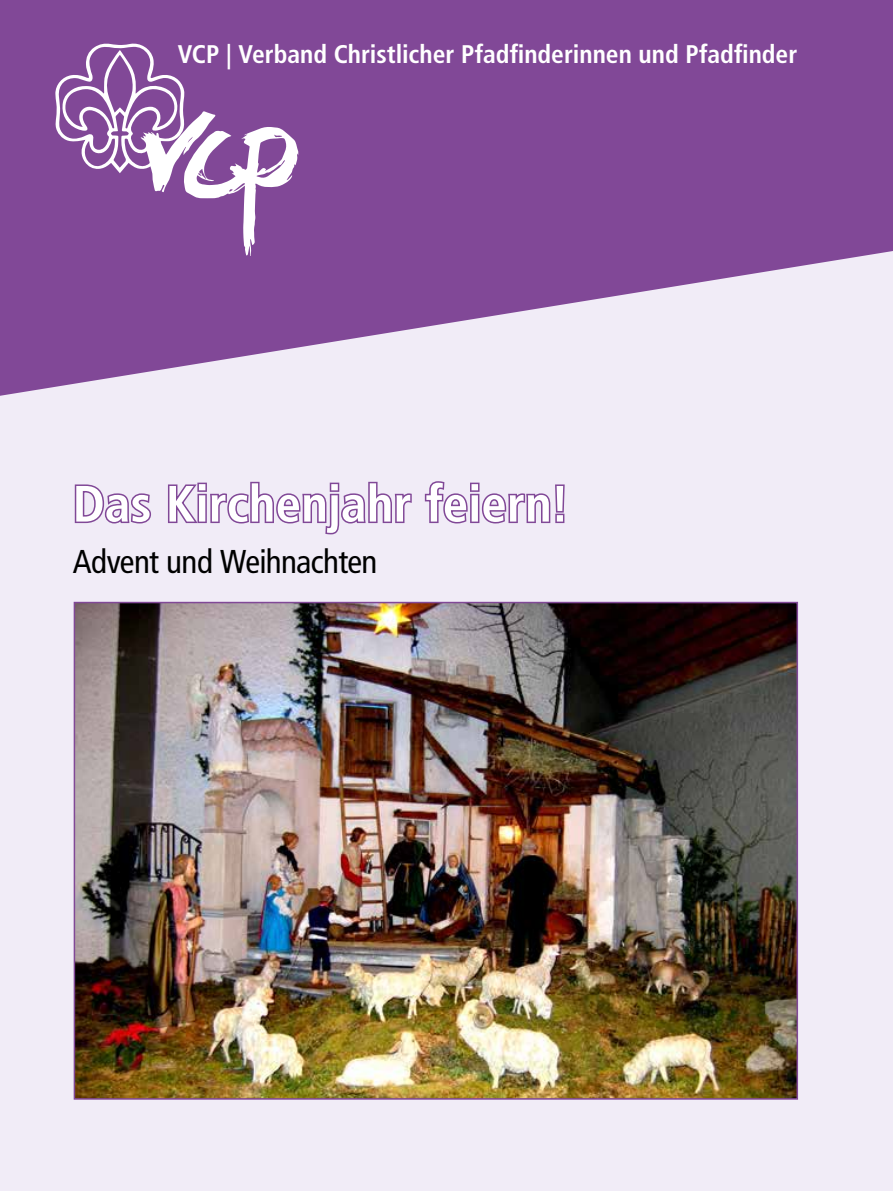
<style>
.page{position:relative;width:893px;height:1191px;background:#fff}
.page>*{position:absolute;margin:0;border:0;box-sizing:border-box;transform-origin:0 0}
.t1{font:700 condensed 51px "Frutiger LT Std";letter-spacing:.005em;color:#fff}
.t2{font:condensed 33px "Frutiger LT Std";letter-spacing:-.02em;color:#000}
.t3{font:700 condensed 25.5px "Frutiger LT Std";color:#fff}
</style>
<div class="page">
<div style="left:0;top:562px;width:893px;height:629px;background:#f1ecf7"></div>
<div style="left:25px;top:0;width:868px;height:235px;background:#814897"></div>
<svg style="left:55px;top:43px;width:243px;height:192px"></svg>
<svg style="left:0;top:235px;width:893px;height:327px;background:#d1bddb"></svg>
<svg style="left:73px;top:483px;width:80px;height:42px;background:#c5acd1"></svg>
<svg style="left:166px;top:480px;width:247px;height:56px;background:#cfbada"></svg>
<svg style="left:423px;top:480px;width:143px;height:45px;background:#c7afd3"></svg>
<div style="left:0;top:0;width:25px;height:404px;background:#814897"></div>
<img style="left:77px;top:605px;width:718px;height:491px">
<div style="left:74px;top:602px;width:724px;height:497px;border:2px solid #814897"></div>
<p class="t3" style="left:178px;top:39px;width:621px">VCP | Verband Christlicher Pfadfinderinnen und Pfadfinder</p>
<h1 class="t1" style="left:73px;top:473px;width:498px">Das Kirchenjahr feiern!</h1>
<p class="t2" style="left:73px;top:542px;width:306px">Advent und Weihnachten</p>
</div>
